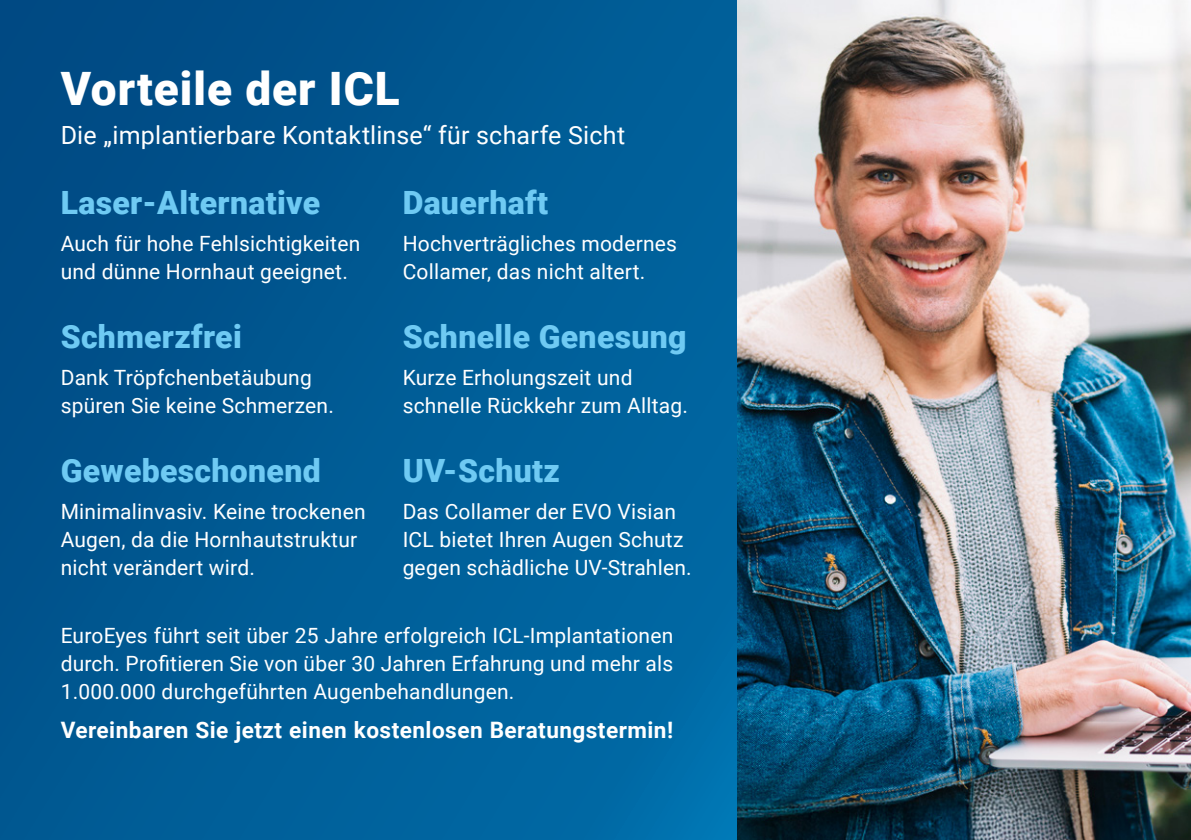
<style>
.page{position:relative;width:1191px;height:840px;background:#fff}
.page>*{position:absolute;margin:0;border:0;box-sizing:border-box;transform-origin:0 0}
.t1{font:900 46px "Roboto";letter-spacing:.02em;color:#fff}
.t2{font:900 32px "Roboto";letter-spacing:.01em;color:#6fcaf3}
.t3{font:25px "Roboto";letter-spacing:.005em;color:#fff}
.t4{font:700 22.6px "Roboto";letter-spacing:.02em;color:#fff}
.t5{font:21px/28px "Roboto";letter-spacing:.01em;color:#fff}
</style>
<div class="page">
<div style="left:0;top:0;width:736px;height:839px;background:linear-gradient(to right,#004f88,#0067a2)"></div>
<img style="left:737px;top:0;width:454px;height:839px">
<h1 class="t1" style="left:61px;top:57px;width:340px">Vorteile der ICL</h1>
<p class="t3" style="left:61px;top:117px;width:566px">Die „implantierbare Kontaktlinse“ für scharfe Sicht</p>
<h2 class="t2" style="left:61px;top:180px;width:261px">Laser-Alternative</h2>
<p class="t5" style="left:61px;top:228px;width:301px">Auch für hohe Fehlsichtigkeiten und dünne Hornhaut geeignet.</p>
<h2 class="t2" style="left:61px;top:314px;width:183px">Schmerzfrei</h2>
<p class="t5" style="left:61px;top:362px;width:275px">Dank Tröpfchenbetäubung spüren Sie keine Schmerzen.</p>
<h2 class="t2" style="left:61px;top:448px;width:262px">Gewebeschonend</h2>
<p class="t5" style="left:61px;top:496px;width:306px">Minimalinvasiv. Keine trockenen<br>Augen, da die Hornhautstruktur nicht verändert wird.</p>
<h2 class="t2" style="left:403px;top:180px;width:147px">Dauerhaft</h2>
<p class="t5" style="left:403px;top:228px;width:276px">Hochverträgliches modernes<br>Collamer, das nicht altert.</p>
<h2 class="t2" style="left:403px;top:314px;width:285px">Schnelle Genesung</h2>
<p class="t5" style="left:403px;top:362px;width:287px">Kurze Erholungszeit und schnelle Rückkehr zum Alltag.</p>
<h2 class="t2" style="left:403px;top:448px;width:159px">UV-Schutz</h2>
<p class="t5" style="left:403px;top:496px;width:290px">Das Collamer der EVO Visian<br>ICL bietet Ihren Augen Schutz gegen schädliche UV-Strahlen.</p>
<p class="t5" style="left:61px;top:620px;width:614px;text-align:justify">EuroEyes führt seit über 25 Jahre erfolgreich ICL-Implantationen durch. Profitieren Sie von über 30 Jahren Erfahrung und mehr als 1.000.000 durchgeführten Augenbehandlungen.</p>
<p class="t4" style="left:61px;top:714px;width:614px">Vereinbaren Sie jetzt einen kostenlosen Beratungstermin!</p>
</div>
